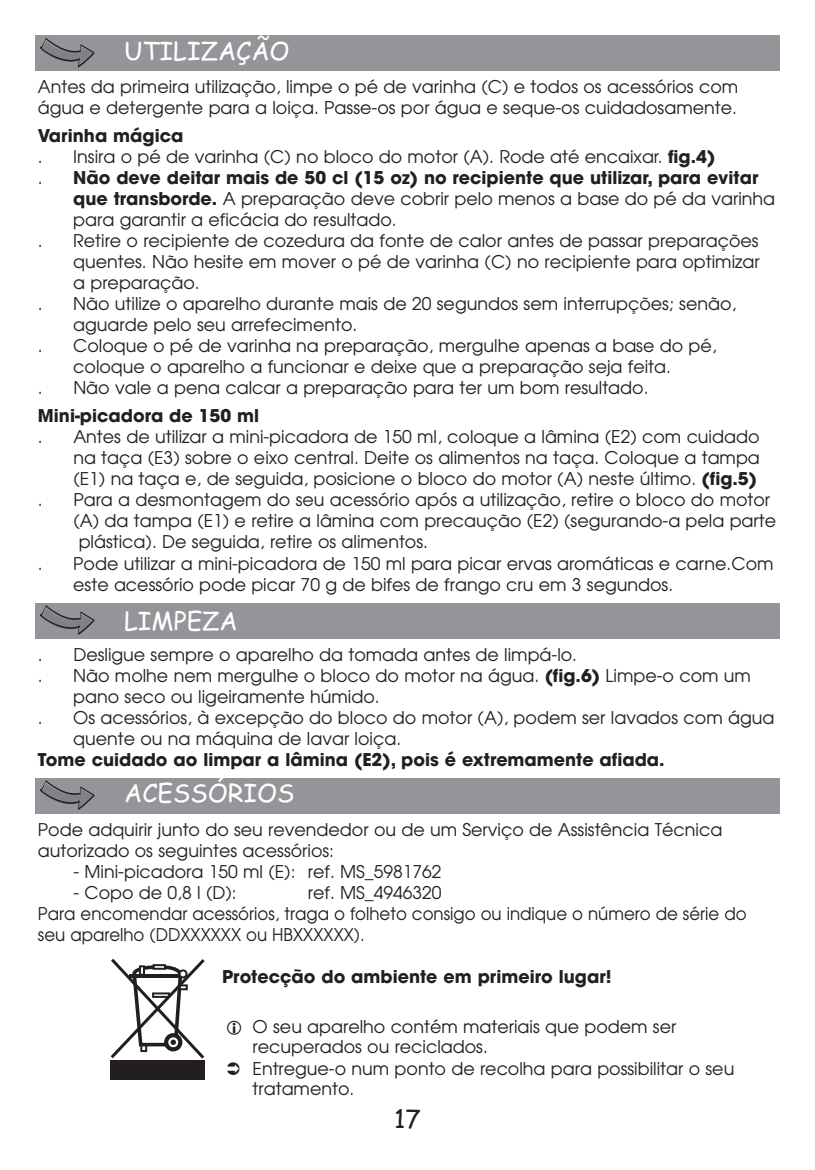
<style>
.page{position:relative;width:815px;height:1170px;background:#fff}
.page>*{position:absolute;margin:0;border:0;box-sizing:border-box;transform-origin:0 0}
.t1{font:25px "Comic Sans MS";color:#fff}
.t2{font:25px "Comic Sans MS";color:#231f20}
.t3{font:17.5px/21px "Avant Garde";color:#231f20}
.t4{font:700 17.5px "Avant Garde";color:#231f20}
.s1{font-weight:700}
</style>
<div class="page">
<div style="left:35px;top:602px;width:745px;height:36px;background:#939598"></div>
<svg style="left:40px;top:605px;width:54px;height:31px"></svg>
<div style="left:35px;top:777px;width:745px;height:36px;background:#939598"></div>
<svg style="left:40px;top:780px;width:54px;height:31px"></svg>
<svg style="left:110px;top:958px;width:95px;height:101px"></svg>
<div style="left:110px;top:1060px;width:95px;height:20px;background:#231f20"></div>
<div style="left:35px;top:35px;width:745px;height:36px;background:#939598"></div>
<svg style="left:40px;top:38px;width:54px;height:30px"></svg>
<h1 class="t1" style="left:124px;top:37px;width:167px">UTILIZAÇÃO</h1>
<p class="t3" style="left:38px;top:76px;width:702px">Antes da primeira utilização, limpe o pé de varinha (C) e todos os acessórios com água e detergente para a loiça. Passe-os por água e seque-os cuidadosamente.</p>
<p class="t4" style="left:38px;top:129px;width:147px">Varinha mágica</p>
<p class="t3" style="left:38px;top:146px;width:6px">.</p>
<p class="t3" style="left:73px;top:146px;width:644px">Insira o pé de varinha (C) no bloco do motor (A). Rode até encaixar. <span class="s1">fig.4)</span></p>
<p class="t3" style="left:38px;top:167px;width:6px">.</p>
<p class="t3" style="left:73px;top:167px;width:703px"><span class="s1">Não deve deitar mais de 50 cl (15 oz) no recipiente que utilizar, para evitar que transborde.</span> A preparação deve cobrir pelo menos a base do pé da varinha para garantir a eficácia do resultado.</p>
<p class="t3" style="left:38px;top:230px;width:6px">.</p>
<p class="t3" style="left:73px;top:230px;width:688px;text-align:justify">Retire o recipiente de cozedura da fonte de calor antes de passar preparações quentes. Não hesite em mover o pé de varinha (C) no recipiente para optimizar a preparação.</p>
<p class="t3" style="left:38px;top:293px;width:6px">.</p>
<p class="t3" style="left:73px;top:293px;width:665px">Não utilize o aparelho durante mais de 20 segundos sem interrupções; senão, aguarde pelo seu arrefecimento.</p>
<p class="t3" style="left:38px;top:335px;width:6px">.</p>
<p class="t3" style="left:73px;top:335px;width:645px">Coloque o pé de varinha na preparação, mergulhe apenas a base do pé, coloque o aparelho a funcionar e deixe que a preparação seja feita.</p>
<p class="t3" style="left:38px;top:377px;width:6px">.</p>
<p class="t3" style="left:73px;top:377px;width:577px">Não vale a pena calcar a preparação para ter um bom resultado.</p>
<p class="t4" style="left:38px;top:409px;width:223px">Mini-picadora de 150 ml</p>
<p class="t3" style="left:38px;top:427px;width:6px">.</p>
<p class="t3" style="left:73px;top:427px;width:688px;text-align:justify">Antes de utilizar a mini-picadora de 150 ml, coloque a lâmina (E2) com cuidado na taça (E3) sobre o eixo central. Deite os alimentos na taça. Coloque a tampa (E1) na taça e, de seguida, posicione o bloco do motor (A) neste último. <span class="s1">(fig.5)</span></p>
<p class="t3" style="left:38px;top:490px;width:6px">.</p>
<p class="t3" style="left:73px;top:490px;width:698px">Para a desmontagem do seu acessório após a utilização, retire o bloco do motor</p>
<p class="t3" style="left:73px;top:511px;width:704px">(A) da tampa (E1) e retire a lâmina com precaução (E2) (segurando-a pela parte</p>
<p class="t3" style="left:79px;top:532px;width:351px">plástica). De seguida, retire os alimentos.</p>
<p class="t3" style="left:38px;top:553px;width:6px">.</p>
<p class="t3" style="left:73px;top:553px;width:702px">Pode utilizar a mini-picadora de 150 ml para picar ervas aromáticas e carne.Com este acessório pode picar 70 g de bifes de frango cru em 3 segundos.</p>
<h1 class="t1" style="left:124px;top:606px;width:115px">LIMPEZA</h1>
<p class="t3" style="left:38px;top:644px;width:6px">.</p>
<p class="t3" style="left:73px;top:644px;width:505px">Desligue sempre o aparelho da tomada antes de limpá-lo.</p>
<p class="t3" style="left:38px;top:665px;width:6px">.</p>
<p class="t3" style="left:73px;top:665px;width:679px">Não molhe nem mergulhe o bloco do motor na água. <span class="s1">(fig.6)</span> Limpe-o com um pano seco ou ligeiramente húmido.</p>
<p class="t3" style="left:38px;top:707px;width:6px">.</p>
<p class="t3" style="left:73px;top:707px;width:703px">Os acessórios, à excepção do bloco do motor (A), podem ser lavados com água quente ou na máquina de lavar loiça.</p>
<p class="t4" style="left:38px;top:752px;width:628px">Tome cuidado ao limpar a lâmina (E2), pois é extremamente afiada.</p>
<h1 class="t1" style="left:124px;top:778px;width:172px">ACESSÓRIOS</h1>
<p class="t3" style="left:38px;top:819px;width:686px">Pode adquirir junto do seu revendedor ou de um Serviço de Assistência Técnica autorizado os seguintes acessórios:</p>
<p class="t3" style="left:73px;top:861px;width:370px">- Mini-picadora 150 ml (E): ref. MS_5981762</p>
<p class="t3" style="left:73px;top:882px;width:165px">- Copo de 0,8 l (D):</p>
<p class="t3" style="left:38px;top:882px;width:710px;text-indent:270px">ref. MS_4946320<br>Para encomendar acessórios, traga o folheto consigo ou indique o número de série do seu aparelho (DDXXXXXX ou HBXXXXXX).</p>
<p class="t4" style="left:222px;top:969px;width:391px">Protecção do ambiente em primeiro lugar!</p>
<p class="t3" style="left:253px;top:1016px;width:483px">O seu aparelho contém materiais que podem ser recuperados ou reciclados.<br>Entregue-o num ponto de recolha para possibilitar o seu tratamento.</p>
<h1 class="t2" style="left:394px;top:1104px;width:28px">17</h1>
</div>
